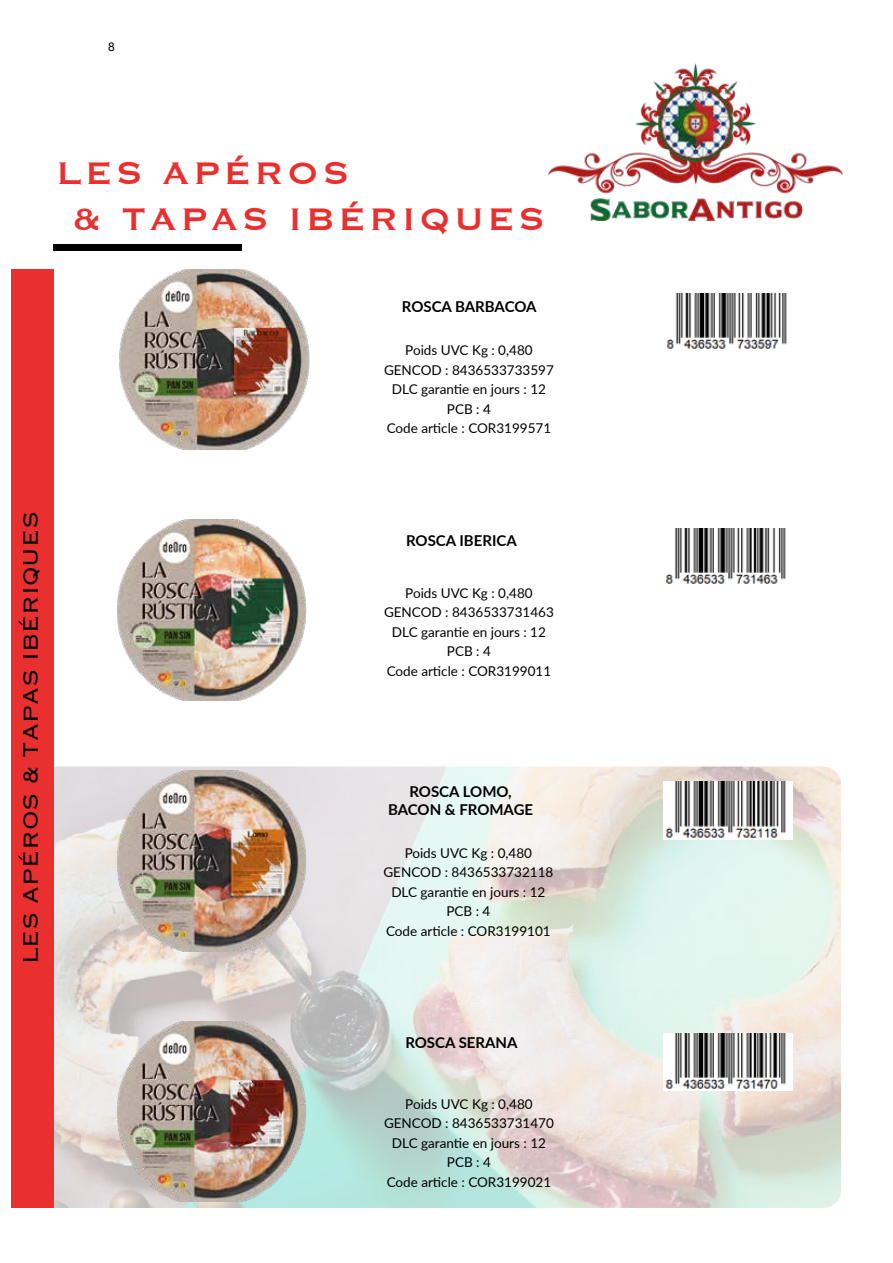
<style>
.page{position:relative;width:893px;height:1263px;background:#fff}
.page>*{position:absolute;margin:0;border:0;box-sizing:border-box;transform-origin:0 0}
.t1{font:40.5px/46.5px "Copperplate";letter-spacing:.09em;color:#ea302f}
.t2{font:300 27px "Copperplate";color:#000}
.t3{font:700 15px/18px "Lato";color:#000;text-align:center}
.t4{font:13.5px/19.5px "Lato";color:#000;text-align:center}
.t5{font:12px "Arial";color:#000}
</style>
<div class="page">
<img style="left:53px;top:766px;width:788px;height:442px">
<div style="left:53px;top:244px;width:189px;height:7px;background:#000"></div>
<img style="left:549px;top:64px;width:294px;height:156px">
<img style="left:119px;top:269px;width:191px;height:181px">
<img style="left:117px;top:520px;width:190px;height:180px">
<img style="left:102px;top:771px;width:219px;height:180px">
<img style="left:666px;top:293px;width:121px;height:56px">
<img style="left:665px;top:529px;width:121px;height:55px">
<img style="left:663px;top:782px;width:129px;height:57px">
<img style="left:102px;top:1021px;width:219px;height:181px">
<img style="left:663px;top:1033px;width:129px;height:57px">
<div style="left:11px;top:269px;width:42px;height:939px;background:#ea302f"></div>
<p class="t5" style="left:108px;top:39px;width:8px">8</p>
<h1 class="t1" style="left:73px;top:148px;width:474px;text-indent:-16px">LES APÉROS<br>&amp; TAPAS IBÉRIQUES</h1>
<p class="t3" style="left:402px;top:297px;width:136px">ROSCA BARBACOA</p>
<p class="t4" style="left:384px;top:340px;width:171px">Poids UVC Kg : 0,480<br>GENCOD : 8436533733597<br>DLC garantie en jours : 12<br>PCB : 4<br>Code article : COR3199571</p>
<h2 class="t2" style="left:13px;top:964px;width:455px;rotate:-90deg">LES APÉROS &amp; TAPAS IBÉRIQUES</h2>
<p class="t3" style="left:406px;top:530px;width:112px">ROSCA IBERICA</p>
<p class="t4" style="left:384px;top:582px;width:171px">Poids UVC Kg : 0,480<br>GENCOD : 8436533731463<br>DLC garantie en jours : 12<br>PCB : 4<br>Code article : COR3199011</p>
<p class="t3" style="left:388px;top:781px;width:147px">ROSCA LOMO,<br>BACON &amp; FROMAGE</p>
<p class="t4" style="left:383px;top:842px;width:171px">Poids UVC Kg : 0,480<br>GENCOD : 8436533732118<br>DLC garantie en jours : 12<br>PCB : 4<br>Code article : COR3199101</p>
<p class="t3" style="left:405px;top:1033px;width:114px">ROSCA SERANA</p>
<p class="t4" style="left:384px;top:1093px;width:171px">Poids UVC Kg : 0,480<br>GENCOD : 8436533731470<br>DLC garantie en jours : 12<br>PCB : 4<br>Code article : COR3199021</p>
</div>
